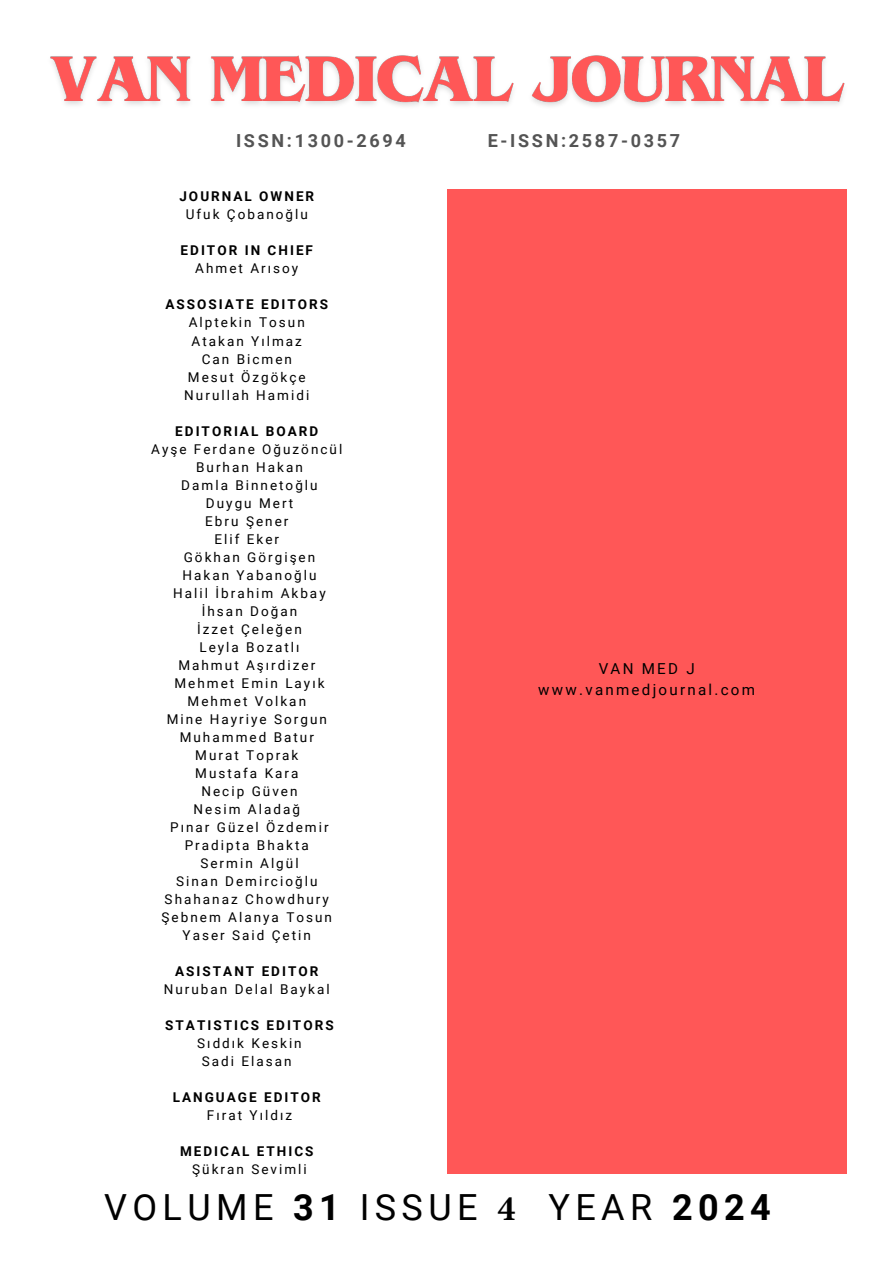
<style>
.page{position:relative;width:894px;height:1264px;background:#fff}
.page>*{position:absolute;margin:0;border:0;box-sizing:border-box;transform-origin:0 0}
.t1{font:36px "Roboto";color:#000}
.t2{font:700 18px "Roboto";letter-spacing:.15em;color:#545454}
.t3{font:15.15px "Roboto";letter-spacing:.15em;color:#000}
.t4{font:13.5px "Roboto";letter-spacing:.15em;color:#000}
.t5{font:700 13.5px "Roboto";letter-spacing:.15em;color:#000}
.s1{font-weight:700}
.s2{font-family:"Minion Pro";font-weight:700}
</style>
<div class="page">
<div style="left:446px;top:189px;width:400px;height:985px;background:#ff5757"></div>
<img style="left:50px;top:55px;width:795px;height:51px">
<p class="t2" style="left:236px;top:130px;width:171px">ISSN:1300-2694</p>
<p class="t2" style="left:487px;top:130px;width:194px">E-ISSN:2587-0357</p>
<p class="t5" style="left:179px;top:189px;width:136px">JOURNAL OWNER</p>
<p class="t4" style="left:186px;top:207px;width:124px">Ufuk Çobanoğlu</p>
<p class="t5" style="left:180px;top:243px;width:134px">EDITOR IN CHIEF</p>
<p class="t4" style="left:195px;top:261px;width:104px">Ahmet Arısoy</p>
<p class="t5" style="left:165px;top:297px;width:164px">ASSOSIATE EDITORS</p>
<p class="t4" style="left:189px;top:315px;width:117px">Alptekin Tosun</p>
<p class="t4" style="left:191px;top:333px;width:112px">Atakan Yılmaz</p>
<p class="t4" style="left:202px;top:351px;width:92px">Can Bicmen</p>
<p class="t4" style="left:188px;top:369px;width:119px">Mesut Özgökçe</p>
<p class="t4" style="left:184px;top:387px;width:126px">Nurullah Hamidi</p>
<p class="t5" style="left:175px;top:423px;width:144px">EDITORIAL BOARD</p>
<p class="t4" style="left:151px;top:441px;width:192px">Ayşe Ferdane Oğuzöncül</p>
<p class="t4" style="left:196px;top:459px;width:108px">Burhan Hakan</p>
<p class="t4" style="left:181px;top:477px;width:138px">Damla Binnetoğlu</p>
<p class="t4" style="left:206px;top:495px;width:89px">Duygu Mert</p>
<p class="t4" style="left:205px;top:513px;width:85px">Ebru Şener</p>
<p class="t4" style="left:214px;top:531px;width:66px">Elif Eker</p>
<p class="t4" style="left:184px;top:549px;width:133px">Gökhan Görgişen</p>
<p class="t4" style="left:182px;top:567px;width:135px">Hakan Yabanoğlu</p>
<p class="t4" style="left:173px;top:585px;width:154px">Halil İbrahim Akbay</p>
<p class="t4" style="left:202px;top:603px;width:97px">İhsan Doğan</p>
<p class="t4" style="left:197px;top:621px;width:106px">İzzet Çeleğen</p>
<p class="t4" style="left:199px;top:639px;width:102px">Leyla Bozatlı</p>
<p class="t4" style="left:178px;top:657px;width:138px">Mahmut Aşırdizer</p>
<p class="t4" style="left:174px;top:675px;width:152px">Mehmet Emin Layık</p>
<p class="t4" style="left:187px;top:693px;width:120px">Mehmet Volkan</p>
<p class="t4" style="left:167px;top:711px;width:162px">Mine Hayriye Sorgun</p>
<p class="t4" style="left:180px;top:729px;width:136px">Muhammed Batur</p>
<p class="t4" style="left:195px;top:747px;width:105px">Murat Toprak</p>
<p class="t4" style="left:195px;top:765px;width:105px">Mustafa Kara</p>
<p class="t4" style="left:201px;top:783px;width:97px">Necip Güven</p>
<p class="t4" style="left:193px;top:801px;width:108px">Nesim Aladağ</p>
<p class="t4" style="left:170px;top:819px;width:160px">Pınar Güzel Özdemir</p>
<p class="t4" style="left:185px;top:837px;width:125px">Pradipta Bhakta</p>
<p class="t4" style="left:200px;top:855px;width:100px">Sermin Algül</p>
<p class="t4" style="left:176px;top:873px;width:143px">Sinan Demircioğlu</p>
<p class="t4" style="left:165px;top:891px;width:166px">Shahanaz Chowdhury</p>
<p class="t4" style="left:161px;top:909px;width:172px">Şebnem Alanya Tosun</p>
<p class="t4" style="left:182px;top:927px;width:130px">Yaser Said Çetin</p>
<p class="t5" style="left:175px;top:963px;width:145px">ASISTANT EDITOR</p>
<p class="t4" style="left:164px;top:981px;width:167px">Nuruban Delal Baykal</p>
<p class="t5" style="left:165px;top:1017px;width:170px">STATISTICS EDITORS</p>
<p class="t4" style="left:197px;top:1035px;width:106px">Sıddık Keskin</p>
<p class="t4" style="left:202px;top:1053px;width:91px">Sadi Elasan</p>
<p class="t5" style="left:173px;top:1089px;width:150px">LANGUAGE EDITOR</p>
<p class="t4" style="left:207px;top:1107px;width:86px">Fırat Yıldız</p>
<p class="t5" style="left:180px;top:1143px;width:135px">MEDICAL ETHICS</p>
<p class="t4" style="left:192px;top:1161px;width:116px">Şükran Sevimli</p>
<p class="t3" style="left:598px;top:660px;width:97px">VAN MED J</p>
<p class="t3" style="left:538px;top:680px;width:218px">www.vanmedjournal.com</p>
<p class="t1" style="left:104px;top:1186px;width:668px">V O L UM E <span class="s1">3 1</span> I S S U E <span class="s2">4</span> Y E A R <span class="s1">2 0 2 4</span></p>
</div>
